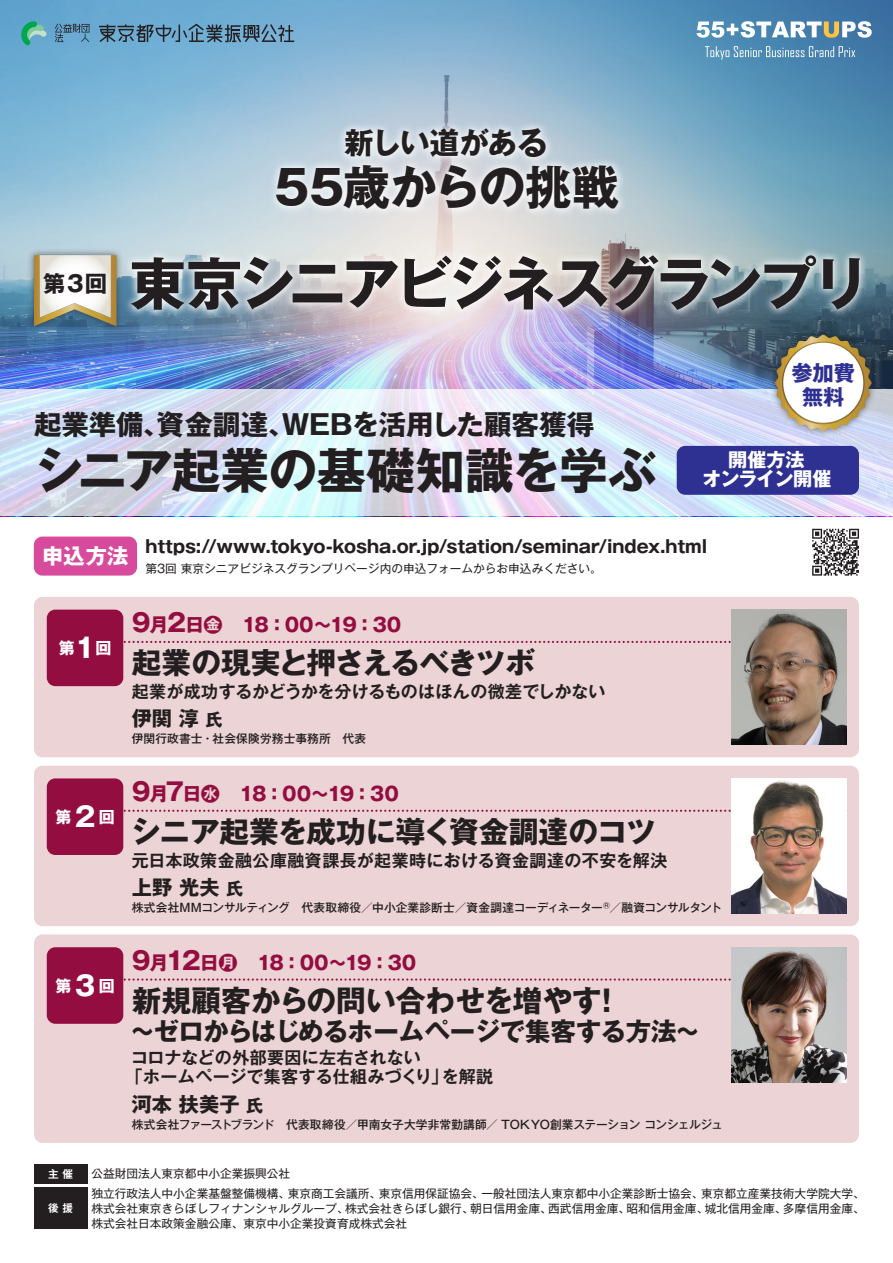
<style>
.page{position:relative;width:893px;height:1263px;background:#fff}
.page>*{position:absolute;margin:0;border:0;box-sizing:border-box;transform-origin:0 0}
.t1{font:700 57px "Gothic MB101 Pro";letter-spacing:-.075em;color:#231f20}
.t2{font:700 48.9px "Gothic MB101 Pro";letter-spacing:-.01em;color:#231f20}
.t3{font:700 46.95px "Gothic MB101 Pro";letter-spacing:-.015em;color:#231f20}
.t4{font:700 29.7px "Gothic MB101 Pro";color:#231f20}
.t5{font:700 29.7px "Gothic MB101 Pro";letter-spacing:-.045em;color:#231f20}
.t6{font:700 27.6px "Gothic MB101 Pro";letter-spacing:-.01em;color:#231f20}
.t7{font:700 27.15px "Gothic MB101 Pro";color:#fff}
.t8{font:700 25.5px "Gothic MB101 Pro";letter-spacing:-.025em;color:#231f20}
.t9{font:700 24.9px "Gothic MB101 Pro";color:#940d40}
.t10{font:700 22.35px "Gothic MB101 Pro";color:#231f20}
.t11{font:700 21.3px/23.4px "Gothic MB101 Pro";color:#2e3092;text-align:center}
.t12{font:700 21.3px "Gothic MB101 Pro";color:#fff}
.t13{font:700 20.25px "Gothic MB101 Pro";letter-spacing:.005em;color:#231f20}
.t14{font:700 19.2px "Gothic MB101 Pro";letter-spacing:-.035em;color:#940d40}
.t15{font:700 19.2px/19.2px "Gothic MB101 Pro";letter-spacing:-.03em;color:#fff;text-align:center}
.t16{font:700 17.55px "Gothic MB101 Pro";color:#231f20}
.t17{font:700 16.95px "Gothic MB101 Pro De";letter-spacing:.015em;color:#231f20}
.t18{font:700 16.95px "Gothic MB101 Pro";color:#231f20}
.t19{font:700 15.9px "Gothic MB101 Pro";color:#fff}
.t20{font:11.7px/14.9px "Gothic MB101 Pro";color:#231f20}
.t21{font:500 11.7px "Gothic MB101 Pro";letter-spacing:.005em;color:#231f20}
.t22{font:700 10.65px "Gothic MB101 Pro De";color:#fff}
.s1{font-size:32.25px}
</style>
<div class="page">
<div style="left:34px;top:934px;width:825px;height:209px;background:#ecd3d5;border-radius:9px"></div>
<img style="left:0;top:0;width:893px;height:389px">
<svg style="left:0;top:389px;width:893px;height:127px;background:#dae3f3"></svg>
<svg style="left:705px;top:46px;width:150px;height:14px;background:#6c9dbf"></svg>
<svg style="left:696px;top:21px;width:176px;height:17px"></svg>
<svg style="left:99px;top:24px;width:195px;height:19px;background:#577f99"></svg>
<svg style="left:21px;top:21px;width:26px;height:25px"></svg>
<svg style="left:55px;top:24px;width:34px;height:18px"></svg>
<div style="left:768px;top:328px;width:110px;height:110px;background:#231f20;opacity:.6"></div>
<svg style="left:775px;top:335px;width:96px;height:96px;background:#958e76"></svg>
<svg style="left:782px;top:342px;width:83px;height:82px"></svg>
<div style="left:783px;top:343px;width:80px;height:80px;background:#fff;border-radius:50%"></div>
<div style="left:677px;top:446px;width:182px;height:49px;background:#2e3092;border-radius:9px"></div>
<div style="left:34px;top:1164px;width:53px;height:19px;background:#231f20"></div>
<div style="left:34px;top:1187px;width:53px;height:42px;background:#231f20"></div>
<div style="left:34px;top:597px;width:825px;height:160px;background:#ecd3d5;border-radius:9px"></div>
<svg style="left:123px;top:641px;width:608px;height:2px"></svg>
<img style="left:731px;top:610px;width:115px;height:135px">
<div style="left:47px;top:610px;width:76px;height:76px;background:#940d40;border-radius:9px"></div>
<div style="left:34px;top:766px;width:825px;height:160px;background:#ecd3d5;border-radius:9px"></div>
<svg style="left:123px;top:810px;width:608px;height:2px"></svg>
<img style="left:731px;top:778px;width:115px;height:135px">
<div style="left:47px;top:778px;width:76px;height:77px;background:#940d40;border-radius:9px"></div>
<svg style="left:123px;top:978px;width:608px;height:3px"></svg>
<img style="left:731px;top:947px;width:115px;height:135px">
<div style="left:47px;top:947px;width:76px;height:77px;background:#940d40;border-radius:9px"></div>
<div style="left:34px;top:536px;width:103px;height:40px;background:#d84a9b;border-radius:9px"></div>
<svg style="left:337px;top:120px;width:217px;height:37px"></svg>
<svg style="left:268px;top:157px;width:359px;height:61px"></svg>
<svg style="left:122px;top:246px;width:746px;height:73px"></svg>
<div style="left:27px;top:248px;width:97px;height:85px;background:#231f20;opacity:.6"></div>
<svg style="left:34px;top:255px;width:83px;height:71px"></svg>
<svg style="left:812px;top:529px;width:47px;height:47px"></svg>
<h3 class="t10" style="left:43px;top:264px;width:65px">第３回</h3>
<h3 class="t4" style="left:344px;top:118px;width:206px">新しい道があ<span class="s1">る</span></h3>
<h3 class="t3" style="left:274px;top:149px;width:347px">55歳からの挑戦</h3>
<h1 class="t1" style="left:129px;top:236px;width:742px">東京シニアビジネスグランプリ</h1>
<h3 class="t11" style="left:791px;top:359px;width:65px">参加費無料</h3>
<h3 class="t6" style="left:157px;top:401px;width:140px">資金調達、</h3>
<h3 class="t6" style="left:282px;top:401px;width:314px">WEBを活用した顧客獲得</h3>
<h3 class="t6" style="left:34px;top:401px;width:138px">起業準備、</h3>
<h2 class="t2" style="left:34px;top:430px;width:624px">シニア起業の基礎知識を学ぶ</h2>
<h3 class="t15" style="left:702px;top:448px;width:131px">開催方法<br>オンライン開催</h3>
<h3 class="t12" style="left:42px;top:538px;width:88px">申込方法</h3>
<h3 class="t16" style="left:146px;top:532px;width:563px">https://www.tokyo-kosha.or.jp/station/seminar/index.html</h3>
<p class="t20" style="left:146px;top:559px;width:458px">第3回東京シニアビジネスグランプリページ内の申込フォームからお申込みください。</p>
<h3 class="t7" style="left:59px;top:625px;width:38px">1<sup>第</sup></h3>
<h3 class="t19" style="left:95px;top:635px;width:17px">回</h3>
<h3 class="t7" style="left:75px;top:794px;width:22px">2</h3>
<h3 class="t19" style="left:55px;top:803px;width:17px">第</h3>
<h3 class="t19" style="left:99px;top:803px;width:17px">回</h3>
<h3 class="t7" style="left:75px;top:963px;width:22px">3</h3>
<h3 class="t19" style="left:55px;top:972px;width:17px">第</h3>
<h3 class="t19" style="left:99px;top:972px;width:17px">回</h3>
<h3 class="t9" style="left:132px;top:602px;width:20px">9</h3>
<h3 class="t5" style="left:132px;top:638px;width:405px">起業の現実と押さえるべきツボ</h3>
<h3 class="t17" style="left:132px;top:677px;width:475px">起業が成功するかどうかを分けるものはほんの微差でしかない</h3>
<h3 class="t18" style="left:206px;top:706px;width:19px">氏</h3>
<h3 class="t9" style="left:167px;top:602px;width:20px">2</h3>
<h3 class="t14" style="left:185px;top:609px;width:39px">日金</h3>
<h3 class="t14" style="left:149px;top:609px;width:21px">月</h3>
<h3 class="t14" style="left:242px;top:609px;width:161px">18：00~19：30</h3>
<h3 class="t13" style="left:132px;top:702px;width:69px">伊関淳</h3>
<p class="t21" style="left:132px;top:729px;width:236px">伊関行政書士・社会保険労務士事務所　代表</p>
<h3 class="t9" style="left:132px;top:771px;width:20px">9</h3>
<h3 class="t4" style="left:131px;top:807px;width:527px">シニア起業を成功に導く資金調達のコツ</h3>
<h3 class="t17" style="left:132px;top:846px;width:537px">元日本政策金融公庫融資課長が起業時における資金調達の不安を解決</h3>
<h3 class="t18" style="left:226px;top:874px;width:19px">氏</h3>
<h3 class="t9" style="left:166px;top:771px;width:20px">7</h3>
<h3 class="t14" style="left:182px;top:778px;width:39px">日水</h3>
<h3 class="t14" style="left:149px;top:778px;width:21px">月</h3>
<h3 class="t14" style="left:239px;top:778px;width:161px">18：00~19：30</h3>
<h3 class="t13" style="left:132px;top:870px;width:89px">上野光夫</h3>
<p class="t21" style="left:132px;top:898px;width:592px">株式会社MMコンサルティング　代表取締役／中小企業診断士／資金調達コーディネーター<sup>Ⓡ</sup>／融資コンサルタント</p>
<h3 class="t9" style="left:132px;top:940px;width:20px">9</h3>
<h3 class="t9" style="left:166px;top:940px;width:37px">12</h3>
<h3 class="t14" style="left:200px;top:946px;width:39px">日月</h3>
<h3 class="t14" style="left:149px;top:946px;width:21px">月</h3>
<h3 class="t14" style="left:257px;top:946px;width:161px">18：00~19：30</h3>
<h3 class="t4" style="left:132px;top:976px;width:472px">新規顧客からの問い合わせを増やす</h3>
<h3 class="t8" style="left:130px;top:1010px;width:572px">～ゼロからはじめるホームページで集客する方法~</h3>
<h3 class="t17" style="left:131px;top:1044px;width:291px">コロナなどの外部要因に左右されない</h3>
<h3 class="t17" style="left:442px;top:1063px;width:53px">を解説</h3>
<h3 class="t4" style="left:592px;top:976px;width:31px">!</h3>
<h3 class="t17" style="left:126px;top:1063px;width:324px">「ホームページで集客する仕組みづくり」</h3>
<h3 class="t18" style="left:246px;top:1091px;width:19px">氏</h3>
<h3 class="t13" style="left:132px;top:1087px;width:109px">河本扶美子</h3>
<p class="t21" style="left:132px;top:1114px;width:592px">株式会社ファーストブランド　代表取締役／甲南女子大学非常勤講師／ TOKYO創業ステーションコンシェルジュ</p>
<p class="t22" style="left:48px;top:1165px;width:26px">主催</p>
<p class="t22" style="left:48px;top:1199px;width:26px">後援</p>
<p class="t20" style="left:91px;top:1164px;width:200px">公益財団法人東京都中小企業振興公社</p>
<p class="t20" style="left:91px;top:1184px;width:200px">独立行政法人中小企業基盤整備機構、</p>
<p class="t20" style="left:481px;top:1184px;width:224px">一般社団法人東京都中小企業診断士協会、</p>
<p class="t20" style="left:701px;top:1184px;width:165px">東京都立産業技術大学院大学、</p>
<p class="t20" style="left:379px;top:1184px;width:107px">東京信用保証協会、</p>
<p class="t20" style="left:288px;top:1184px;width:95px">東京商工会議所、</p>
<p class="t20" style="left:91px;top:1199px;width:317px">株式会社東京きらぼしフィナンシャルグループ、<br>株式会社日本政策金融公庫、東京中小企業投資育成株式会社</p>
<p class="t20" style="left:345px;top:1199px;width:130px">株式会社きらぼし銀行、</p>
<p class="t20" style="left:783px;top:1199px;width:83px">多摩信用金庫、</p>
<p class="t20" style="left:470px;top:1199px;width:83px">朝日信用金庫、</p>
<p class="t20" style="left:548px;top:1199px;width:83px">西武信用金庫、</p>
<p class="t20" style="left:626px;top:1199px;width:83px">昭和信用金庫、</p>
<p class="t20" style="left:705px;top:1199px;width:83px">城北信用金庫、</p>
</div>
